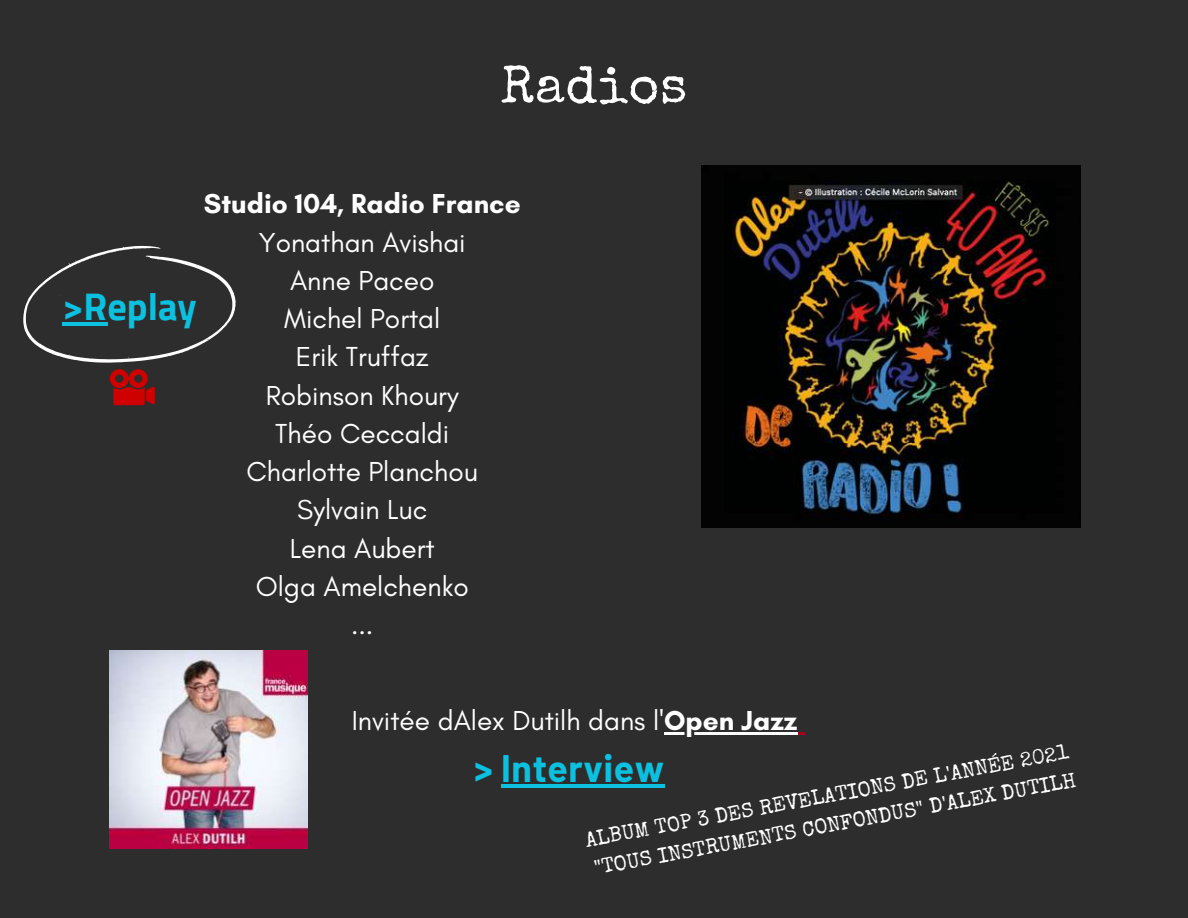
<style>
.page{position:relative;width:1188px;height:918px;background:#2d2d2d}
.page>*{position:absolute;margin:0;border:0;box-sizing:border-box;transform-origin:0 0}
.t1{font:52.5px "Special Elite";letter-spacing:.015em;color:#fff}
.t2{font:700 38.25px "Cairo";color:#0cc0df}
.t3{font:700 37.5px "Barlow";letter-spacing:.015em;color:#0cc0df}
.t4{font:27.9px/38.2px "Glacial Indifference";color:#fff;text-align:center}
.t5{font:700 27.9px "Glacial Indifference";color:#fff}
.t6{font:21px/29.2px "Special Elite";color:#fff}
.s1{font-weight:700}
</style>
<div class="page">
<hr style="left:664px;top:732px;width:134px;height:2px;background:#fff">
<svg style="left:798px;top:732px;width:7px;height:2px"></svg>
<img style="left:110px;top:651px;width:198px;height:198px">
<img style="left:701px;top:166px;width:380px;height:362px">
<hr style="left:501px;top:784px;width:164px;height:4px;background:#0cc0df">
<svg style="left:23px;top:246px;width:213px;height:117px"></svg>
<hr style="left:62px;top:323px;width:45px;height:3px;background:#0cc0df">
<svg style="left:110px;top:369px;width:45px;height:36px"></svg>
<h1 class="t1" style="left:501px;top:65px;width:188px">Radios</h1>
<h2 class="t2" style="left:62px;top:285px;width:136px">&gt;Replay</h2>
<p class="t5" style="left:204px;top:187px;width:318px">Studio 104, Radio France</p>
<p class="t4" style="left:247px;top:223px;width:233px">Yonathan Avishai<br>Anne Paceo<br>Michel Portal<br>Erik Truffaz<br>Robinson Khoury<br>Théo Ceccaldi<br>Charlotte Planchou<br>Sylvain Luc<br>Lena Aubert<br>Olga Amelchenko ...</p>
<p class="t4" style="left:352px;top:701px;width:447px">Invitée dAlex Dutilh dans l'<span class="s1">Open Jazz</span></p>
<p class="t6" style="left:583px;top:826px;width:495px;rotate:-10deg">ALBUM TOP 3 DES REVELATIONS DE L'ANNÉE 2021 "TOUS INSTRUMENTS CONFONDUS" D'ALEX DUTILH</p>
<h3 class="t3" style="left:474px;top:744px;width:191px">&gt; Interview</h3>
</div>
